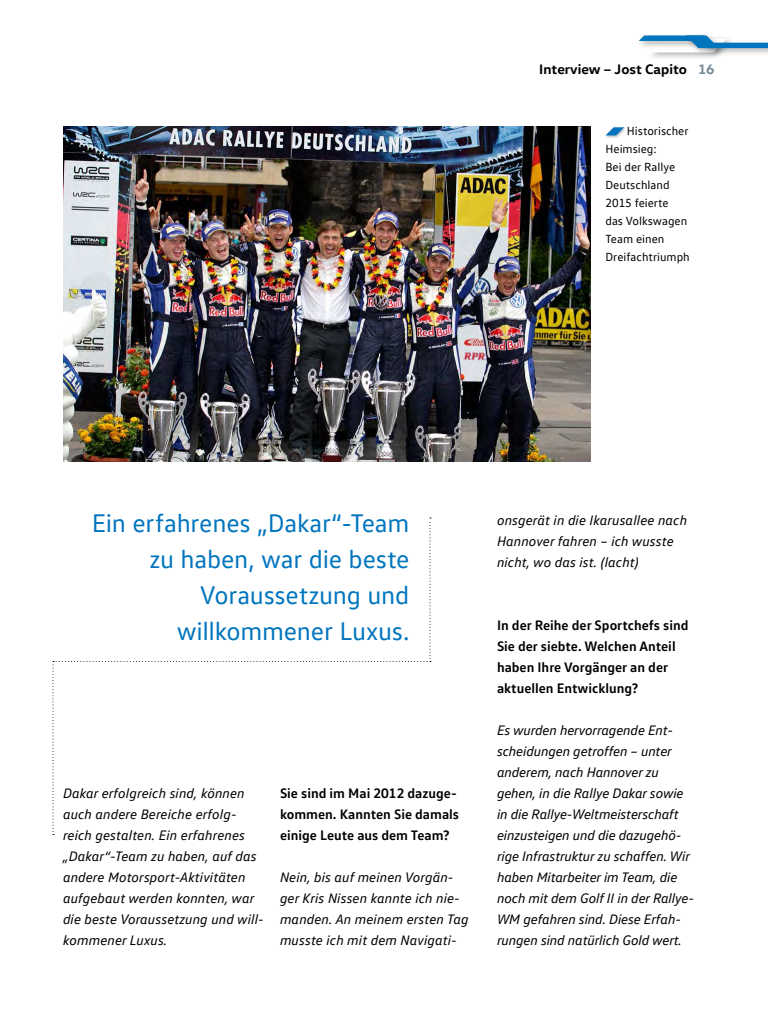
<style>
.page{position:relative;width:768px;height:1024px;background:#fff}
.page>*{position:absolute;margin:0;border:0;box-sizing:border-box;transform-origin:0 0}
.t1{font:26px/36px "VW Text";letter-spacing:-.01em;color:#0075be;text-align:right}
.t2{font:italic 14px/21px "VW Text";letter-spacing:-.005em;color:#000}
.t3{font:700 14px/21px "VW Text";color:#000}
.t4{font:700 14px "VW Head";color:#000}
.t5{font:12px/18px "VW Text";color:#000}
.s1{color:#798c99}
</style>
<div class="page">
<img style="left:63px;top:126px;width:527px;height:336px">
<svg style="left:52px;top:518px;width:379px;height:317px"></svg>
<div style="left:604px;top:126px;width:23px;height:13px;background:#000;opacity:.3"></div>
<svg style="left:605px;top:127px;width:19px;height:8px"></svg>
<div style="left:647px;top:36px;width:87px;height:25px;background:#000;opacity:.3"></div>
<div style="left:636px;top:33px;width:76px;height:16px;background:#fafafa"></div>
<div style="left:683px;top:33px;width:43px;height:23px;background:#000;opacity:.3"></div>
<div style="left:703px;top:40px;width:65px;height:16px;background:#000;opacity:.3"></div>
<svg style="left:639px;top:35px;width:129px;height:17px"></svg>
<p class="t4" style="left:539px;top:60px;width:177px">Interview – Jost Capito <span class="s1">16</span></p>
<p class="t5" style="left:606px;top:122px;width:86px;text-indent:21px">Historischer<br>Heimsieg:<br>Bei der Rallye<br>Deutschland<br>2015 feierte<br>das Volkswagen<br>Team einen<br>Dreifachtriumph</p>
<h1 class="t1" style="left:92px;top:505px;width:319px">Ein erfahrenes „Dakar“-Team zu haben, war die beste<br>Voraussetzung und willkommener Luxus.</h1>
<p class="t2" style="left:63px;top:782px;width:202px">Dakar erfolgreich sind, können auch andere Bereiche erfolg&shy;reich gestalten. Ein erfahrenes „Dakar“-Team zu haben, auf das andere Motorsport-Aktivitäten aufgebaut werden konnten, war die beste Voraussetzung und will&shy;kommener Luxus.</p>
<p class="t3" style="left:280px;top:782px;width:181px">Sie sind im Mai 2012 dazuge&shy;kommen. Kannten Sie damals einige Leute aus dem Team?</p>
<p class="t2" style="left:280px;top:866px;width:190px">Nein, bis auf meinen Vorgän&shy;ger Kris Nissen kannte ich nie&shy;manden. An meinem ersten Tag musste ich mit dem Navigati-</p>
<p class="t2" style="left:497px;top:509px;width:192px">onsgerät in die Ikarusallee nach<br>Hannover fahren – ich wusste nicht, wo das ist. (lacht)</p>
<p class="t3" style="left:497px;top:614px;width:193px">In der Reihe der Sportchefs sind<br>Sie der siebte. Welchen Anteil haben Ihre Vorgänger an der aktuellen Entwicklung?</p>
<p class="t2" style="left:497px;top:719px;width:199px">Es wurden hervorragende Ent&shy;scheidungen getroffen – unter anderem, nach Hannover zu gehen, in die Rallye Dakar sowie in die Rallye-Weltmeisterschaft einzusteigen und die dazugehö&shy;rige Infrastruktur zu schaffen. Wir haben Mitarbeiter im Team, die noch mit dem Golf II in der Rallye-<br>WM gefahren sind. Diese Erfah&shy;rungen sind natürlich Gold wert.</p>
</div>
